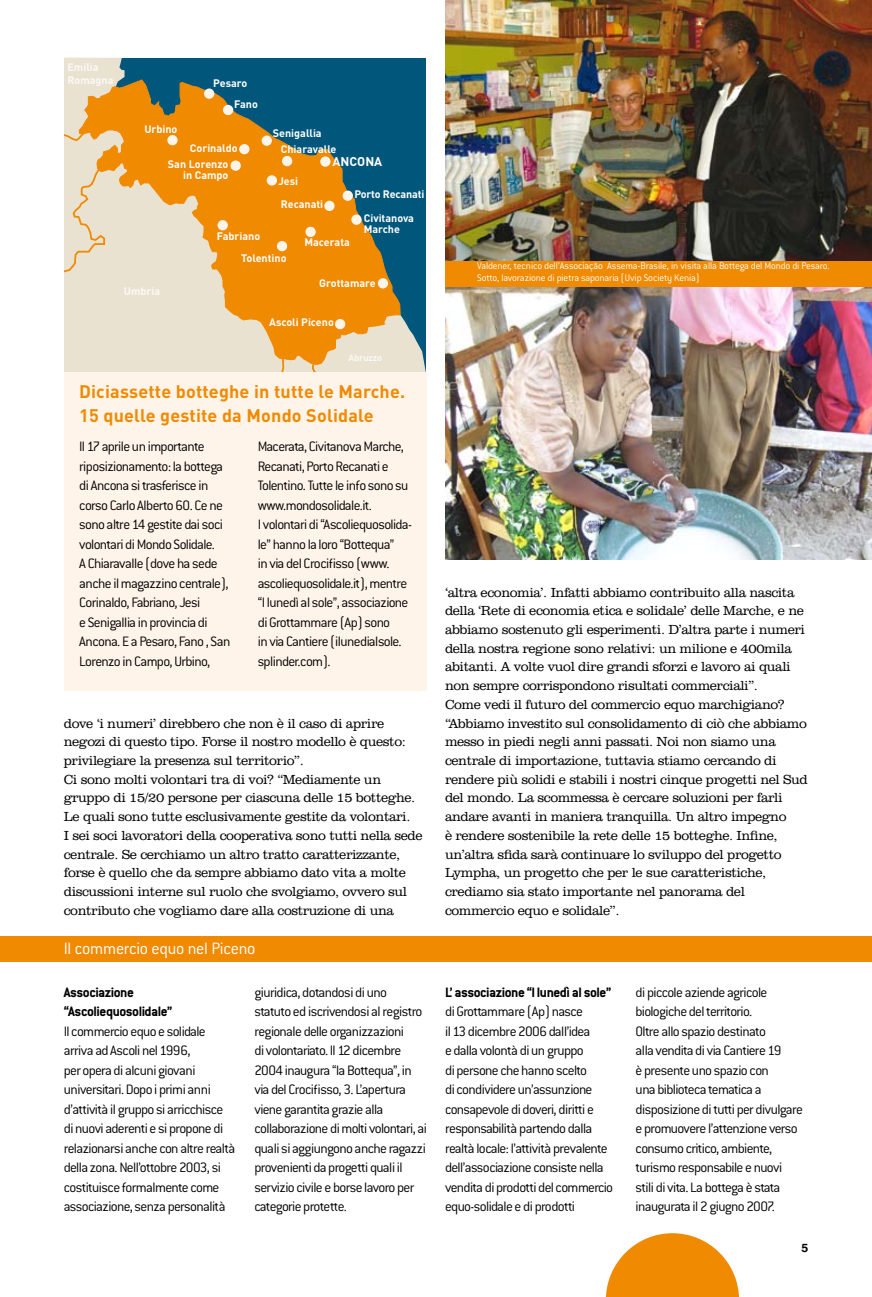
<style>
.page{position:relative;width:872px;height:1297px;background:#fff}
.page>*{position:absolute;margin:0;border:0;box-sizing:border-box;transform-origin:0 0}
.t1{font:700 18px/24px "DIN";letter-spacing:.01em;color:#f08a00}
.t2{font:300 18px "Conduit ITC";letter-spacing:-.015em;color:#fff}
.t3{font:300 15px/19.5px "Conduit ITC";letter-spacing:-.045em;color:#000}
.t4{font:700 15px/19.5px "Conduit ITC";letter-spacing:-.03em;color:#000}
.t5{font:300 13.5px/18.8px "Clarendon BT";letter-spacing:-.03em;color:#000}
.t6{font:700 12.6px "DIN";color:#fff}
.t7{font:700 12px "Swiss 721 BT";color:#000}
.t8{font:700 10.8px/10.8px "DIN";color:#fff}
.t9{font:700 10.8px/12.9px "DIN";color:#fbf9f6}
.t10{font:300 10.5px/12.6px "Conduit ITC";letter-spacing:-.015em;color:#fff}
.t11{font:700 9px "DIN";color:#fbf9f6}
</style>
<div class="page">
<svg style="left:64px;top:58px;width:362px;height:314px;fill:#00577b"></svg>
<svg style="left:78px;top:79px;width:323px;height:286px"></svg>
<svg style="left:64px;top:114px;width:37px;height:28px"></svg>
<svg style="left:64px;top:160px;width:46px;height:115px"></svg>
<svg style="left:272px;top:344px;width:16px;height:28px"></svg>
<svg style="left:311px;top:339px;width:15px;height:33px"></svg>
<div style="left:320px;top:156px;width:10px;height:11px;background:#fff4e9;border-radius:50%"></div>
<div style="left:217px;top:220px;width:11px;height:10px;background:#fff4e9;border-radius:50%"></div>
<div style="left:378px;top:278px;width:10px;height:10px;background:#fff4e9;border-radius:50%"></div>
<div style="left:335px;top:319px;width:10px;height:10px;background:#fff4e9;border-radius:50%"></div>
<div style="left:267px;top:175px;width:10px;height:11px;background:#fff4e9;border-radius:50%"></div>
<div style="left:262px;top:136px;width:10px;height:10px;background:#fff4e9;border-radius:50%"></div>
<div style="left:204px;top:89px;width:10px;height:10px;background:#fff4e9;border-radius:50%"></div>
<div style="left:223px;top:105px;width:10px;height:10px;background:#fff4e9;border-radius:50%"></div>
<div style="left:305px;top:227px;width:11px;height:10px;background:#fff4e9;border-radius:50%"></div>
<div style="left:167px;top:135px;width:11px;height:10px;background:#fff4e9;border-radius:50%"></div>
<div style="left:351px;top:214px;width:10px;height:11px;background:#fff4e9;border-radius:50%"></div>
<div style="left:324px;top:201px;width:10px;height:10px;background:#fff4e9;border-radius:50%"></div>
<div style="left:277px;top:241px;width:10px;height:10px;background:#fff4e9;border-radius:50%"></div>
<div style="left:282px;top:156px;width:10px;height:10px;background:#fff4e9;border-radius:50%"></div>
<div style="left:239px;top:144px;width:10px;height:10px;background:#fff4e9;border-radius:50%"></div>
<div style="left:230px;top:160px;width:11px;height:11px;background:#fff4e9;border-radius:50%"></div>
<div style="left:343px;top:191px;width:10px;height:10px;background:#fff4e9;border-radius:50%"></div>
<div style="left:0;top:936px;width:872px;height:26px;background:#f08a00"></div>
<img style="left:445px;top:0;width:427px;height:261px">
<img style="left:445px;top:286px;width:427px;height:273px">
<div style="left:445px;top:261px;width:427px;height:25px;background:#f08a00"></div>
<svg style="left:606px;top:1233px;width:133px;height:64px"></svg>
<div style="left:64px;top:372px;width:363px;height:318px;background:#fff4e9"></div>
<p class="t9" style="left:67px;top:60px;width:48px">Emilia<br>Romagna</p>
<p class="t8" style="left:144px;top:124px;width:35px">Urbino</p>
<p class="t8" style="left:234px;top:73px;width:25px;line-height:20.4px;text-indent:-21px">Pesaro<br>Fano</p>
<p class="t8" style="left:273px;top:127px;width:50px">Senigallia</p>
<p class="t8" style="left:190px;top:142px;width:49px">Corinaldo</p>
<p class="t8" style="left:281px;top:143px;width:57px">Chiaravalle</p>
<p class="t8" style="left:168px;top:159px;width:62px;text-align:right">San Lorenzo in Campo</p>
<p class="t6" style="left:332px;top:153px;width:51px">ANCONA</p>
<p class="t8" style="left:278px;top:175px;width:21px">Jesi</p>
<p class="t8" style="left:217px;top:230px;width:45px">Fabriano</p>
<p class="t8" style="left:281px;top:199px;width:44px">Recanati</p>
<p class="t8" style="left:354px;top:188px;width:71px">Porto Recanati</p>
<p class="t8" style="left:364px;top:213px;width:52px">Civitanova<br>Marche</p>
<p class="t8" style="left:304px;top:237px;width:47px">Macerata</p>
<p class="t9" style="left:124px;top:284px;width:38px">Umbria</p>
<p class="t8" style="left:241px;top:252px;width:47px">Tolentino</p>
<p class="t8" style="left:319px;top:277px;width:58px">Grottamare</p>
<p class="t8" style="left:269px;top:316px;width:66px">Ascoli Piceno</p>
<p class="t11" style="left:348px;top:351px;width:35px">Abruzzo</p>
<p class="t1" style="left:79px;top:379px;width:327px">Diciassette botteghe in tutte le Marche.<br>15 quelle gestite da Mondo Solidale</p>
<p class="t3" style="left:79px;top:437px;width:153px">Il 17 aprile un importante riposizionamento: la bottega di Ancona si trasferisce in corso Carlo Alberto 60. Ce ne sono altre 14 gestite dai soci volontari di Mondo Solidale.<br>A Chiaravalle (dove ha sede anche il magazzino centrale),<br>Corinaldo, Fabriano, Jesi<br>e Senigallia in provincia di<br>Ancona. E a Pesaro, Fano , San<br>Lorenzo in Campo, Urbino,</p>
<p class="t3" style="left:258px;top:437px;width:156px">Macerata, Civitanova Marche,<br>Recanati, Porto Recanati e<br>Tolentino. Tutte le info sono su www.mondosolidale.it.<br>I volontari di “Ascoliequosolida&shy;le” hanno la loro “Bottequa”<br>in via del Crocifisso (www. ascoliequosolidale.it), mentre “I lunedì al sole”, associazione di Grottammare (Ap) sono<br>in via Cantiere (ilunedialsole. splinder.com).</p>
<p class="t5" style="left:64px;top:713px;width:360px">dove ‘i numeri’ direbbero che non è il caso di aprire negozi di questo tipo. Forse il nostro modello è questo: privilegiare la presenza sul territorio”.<br>Ci sono molti volontari tra di voi? “Mediamente un gruppo di 15/20 persone per ciascuna delle 15 botteghe.<br>Le quali sono tutte esclusivamente gestite da volontari.<br>I sei soci lavoratori della cooperativa sono tutti nella sede centrale. Se cerchiamo un altro tratto caratterizzante, forse è quello che da sempre abbiamo dato vita a molte discussioni interne sul ruolo che svolgiamo, ovvero sul contributo che vogliamo dare alla costruzione di una</p>
<p class="t10" style="left:477px;top:259px;width:354px">Valdener, tecnico dell’Associação Assema-Brasile, in visita alla Bottega del Mondo di Pesaro.<br>Sotto, lavorazione di pietra saponaria (Uvip Society Kenia)</p>
<p class="t5" style="left:445px;top:582px;width:364px">‘altra economia’. Infatti abbiamo contribuito alla nascita della ‘Rete di economia etica e solidale’ delle Marche, e ne abbiamo sostenuto gli esperimenti. D’altra parte i numeri della nostra regione sono relativi: un milione e 400mila abitanti. A volte vuol dire grandi sforzi e lavoro ai quali non sempre corrispondono risultati commerciali”.<br>Come vedi il futuro del commercio equo marchigiano? “Abbiamo investito sul consolidamento di ciò che abbiamo messo in piedi negli anni passati. Noi non siamo una centrale di importazione, tuttavia stiamo cercando di rendere più solidi e stabili i nostri cinque progetti nel Sud del mondo. La scommessa è cercare soluzioni per farli andare avanti in maniera tranquilla. Un altro impegno<br>è rendere sostenibile la rete delle 15 botteghe. Infine, un’altra sfida sarà continuare lo sviluppo del progetto Lympha, un progetto che per le sue caratteristiche, crediamo sia stato importante nel panorama del commercio equo e solidale”.</p>
<p class="t2" style="left:64px;top:938px;width:193px">Il commercio equo nel Piceno</p>
<p class="t4" style="left:64px;top:982px;width:110px">Associazione “Ascoliequosolidale”</p>
<p class="t3" style="left:64px;top:1021px;width:173px">Il commercio equo e solidale arriva ad Ascoli nel 1996,<br>per opera di alcuni giovani universitari. Dopo i primi anni d’attività il gruppo si arricchisce di nuovi aderenti e si propone di relazionarsi anche con altre realtà della zona. Nell’ottobre 2003, si costituisce formalmente come associazione, senza personalità</p>
<p class="t3" style="left:254px;top:982px;width:174px">giuridica, dotandosi di uno statuto ed iscrivendosi al registro regionale delle organizzazioni<br>di volontariato. Il 12 dicembre<br>2004 inaugura “la Bottequa”, in via del Crocifisso, 3. L’apertura viene garantita grazie alla collaborazione di molti volontari, ai quali si aggiungono anche ragazzi provenienti da progetti quali il servizio civile e borse lavoro per categorie protette.</p>
<p class="t4" style="left:445px;top:982px;width:168px">L’ associazione “I lunedì al sole”</p>
<p class="t3" style="left:445px;top:1002px;width:170px">di Grottammare (Ap) nasce<br>il 13 dicembre 2006 dall’idea<br>e dalla volontà di un gruppo<br>di persone che hanno scelto<br>di condividere un’assunzione consapevole di doveri, diritti e responsabilità partendo dalla realtà locale: l’attività prevalente dell’associazione consiste nella vendita di prodotti del commercio equo-solidale e di prodotti</p>
<p class="t3" style="left:635px;top:982px;width:169px">di piccole aziende agricole biologiche del territorio.<br>Oltre allo spazio destinato<br>alla vendita di via Cantiere 19<br>è presente uno spazio con<br>una biblioteca tematica a disposizione di tutti per divulgare e promuovere l’attenzione verso consumo critico, ambiente, turismo responsabile e nuovi stili di vita. La bottega è stata inaugurata il 2 giugno 2007.</p>
<p class="t7" style="left:801px;top:1240px;width:8px">5</p>
</div>
